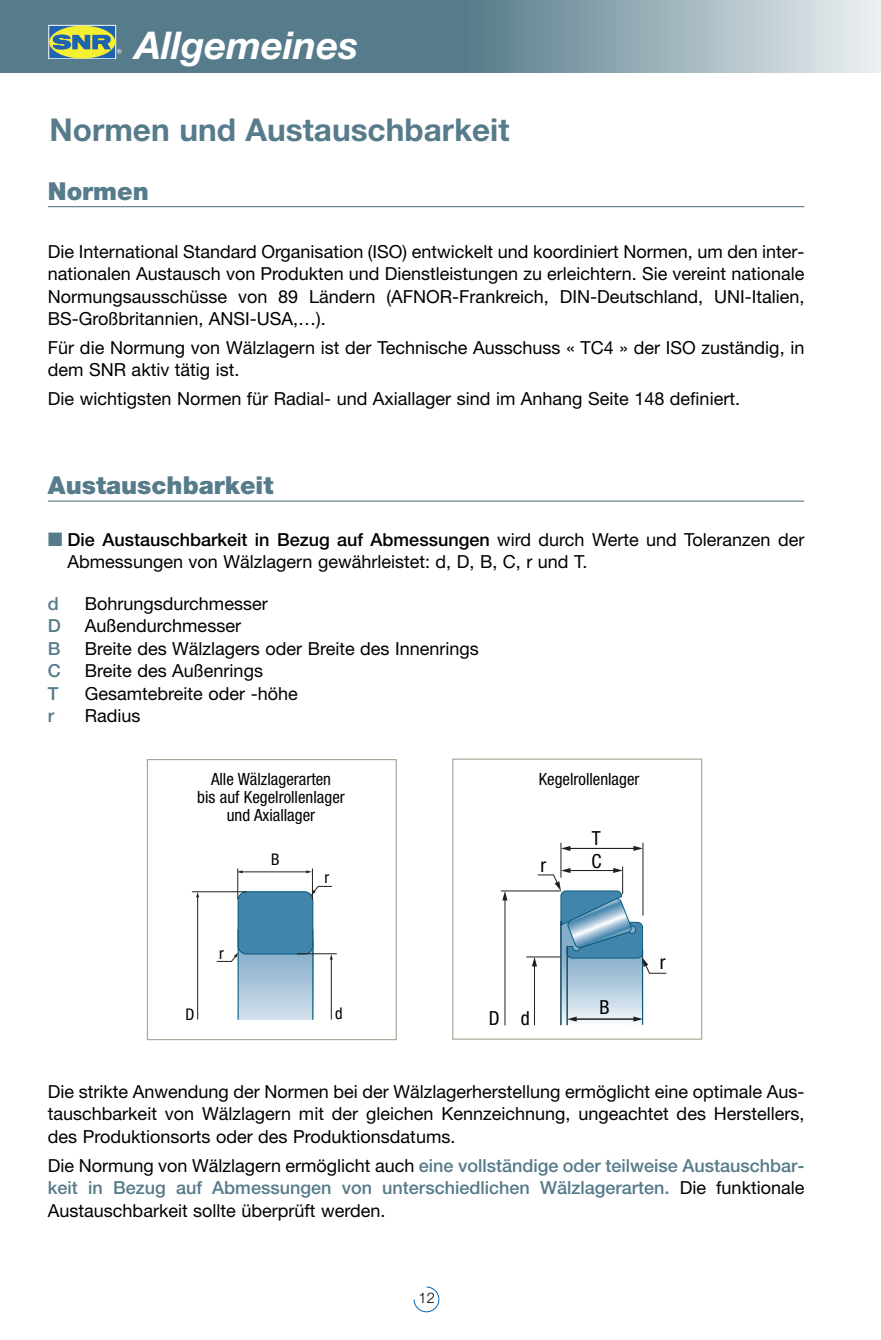
<style>
.page{position:relative;width:881px;height:1340px;background:#fff}
.page>*{position:absolute;margin:0;border:0;box-sizing:border-box;transform-origin:0 0}
.t1{font:italic 700 38.25px "Helvetica Neue";color:#fff}
.t2{font:700 31.5px "Helvetica Neue";color:#567b8a}
.t3{font:900 24.75px "Helvetica Neue";color:#567b8a}
.t4{font:condensed 19.35px "Helvetica Neue";color:#000}
.t5{font:18px/22.5px "Helvetica Neue";color:#000;text-align:justify}
.t6{font:500 18px/22.5px "Helvetica Neue";color:#567b8a;text-align:justify}
.t7{font:condensed 16.88px/18px "Helvetica Neue";color:#000;text-align:center}
.t8{font:condensed 16.2px "Helvetica Neue";color:#000}
.t9{font:300 14.62px "Helvetica Neue";color:#000}
.s1{font-family:"European Pi Three";color:#567b8a}
.s2{font-weight:500}
.s3{font-weight:400;color:#000}
</style>
<div class="page">
<hr style="left:48px;top:206px;width:756px;height:1px;background:#567b8a">
<hr style="left:48px;top:500px;width:756px;height:1px;background:#567b8a">
<svg style="left:413px;top:1286px;width:26px;height:26px"></svg>
<div style="left:464px;top:0;width:416px;height:72px;background:linear-gradient(to right,#567c8a,#ecf0f1)"></div>
<div style="left:0;top:0;width:464px;height:72px;background:#567b8a"></div>
<svg style="left:51px;top:27px;width:63px;height:30px"></svg>
<div style="left:49px;top:25px;width:67px;height:34px;border:1px solid #fff"></div>
<div style="left:49px;top:26px;width:66px;height:32px;background:#f6ee31;border-radius:50%"></div>
<svg style="left:53px;top:34px;width:58px;height:16px"></svg>
<svg style="left:117px;top:49px;width:5px;height:5px"></svg>
<div style="left:452px;top:758px;width:250px;height:281px;border:1px solid #a3a592"></div>
<hr style="left:560px;top:842px;width:1px;height:35px;background:#231f20">
<hr style="left:642px;top:842px;width:1px;height:73px;background:#231f20">
<hr style="left:500px;top:890px;width:60px;height:1px;background:#231f20">
<hr style="left:526px;top:956px;width:34px;height:1px;background:#231f20">
<hr style="left:504px;top:898px;width:1px;height:127px;background:#231f20">
<svg style="left:502px;top:891px;width:5px;height:9px"></svg>
<hr style="left:534px;top:964px;width:1px;height:61px;background:#231f20">
<hr style="left:568px;top:848px;width:67px;height:1px;background:#231f20">
<svg style="left:633px;top:846px;width:9px;height:5px"></svg>
<svg style="left:560px;top:846px;width:10px;height:5px"></svg>
<hr style="left:566px;top:946px;width:1px;height:79px;background:#0a5c7d">
<hr style="left:560px;top:921px;width:1px;height:104px;background:#0a5c7d">
<svg style="left:531px;top:866px;width:135px;height:158px"></svg>
<div style="left:147px;top:759px;width:249px;height:281px;border:1px solid #a3a592"></div>
<svg style="left:238px;top:950px;width:74px;height:69px;background:#aac5da"></svg>
<div style="left:238px;top:891px;width:75px;height:63px;background:#4185ac;border-radius:8px"></div>
<div style="left:237px;top:891px;width:76px;height:63px;border:1px solid #0a5c7d;border-radius:8px"></div>
<hr style="left:237px;top:929px;width:1px;height:90px;background:#0a5c7d">
<hr style="left:312px;top:929px;width:1px;height:90px;background:#0a5c7d">
<hr style="left:192px;top:891px;width:54px;height:1px;background:#231f20">
<hr style="left:297px;top:953px;width:40px;height:1px;background:#231f20">
<hr style="left:237px;top:868px;width:1px;height:31px;background:#231f20">
<hr style="left:312px;top:868px;width:1px;height:31px;background:#231f20">
<svg style="left:311px;top:885px;width:21px;height:10px"></svg>
<svg style="left:216px;top:952px;width:22px;height:10px"></svg>
<hr style="left:197px;top:896px;width:1px;height:123px;background:#231f20">
<svg style="left:196px;top:891px;width:3px;height:6px"></svg>
<hr style="left:331px;top:958px;width:1px;height:61px;background:#231f20">
<hr style="left:241px;top:871px;width:66px;height:1px;background:#231f20">
<svg style="left:237px;top:870px;width:5px;height:3px"></svg>
<svg style="left:306px;top:870px;width:6px;height:3px"></svg>
<h1 class="t1" style="left:135px;top:32px;width:225px">Allgemeines</h1>
<h2 class="t2" style="left:49px;top:119px;width:461px">Normen und Austauschbarkeit</h2>
<h3 class="t3" style="left:48px;top:182px;width:102px">Normen</h3>
<p class="t5" style="left:48px;top:241px;width:757px">Die International Standard Organisation (ISO) entwickelt und koordiniert Normen, um den inter&shy;nationalen Austausch von Produkten und Dienstleistungen zu erleichtern. Sie vereint nationale Normungsausschüsse von 89 Ländern (AFNOR-Frankreich, DIN-Deutschland, UNI-Italien, BS-Großbritannien, ANSI-USA,…).</p>
<p class="t5" style="left:48px;top:338px;width:757px">Für die Normung von Wälzlagern ist der Technische Ausschuss « TC4 » der ISO zuständig, in dem SNR aktiv tätig ist.</p>
<p class="t5" style="left:48px;top:389px;width:693px">Die wichtigsten Normen für Radial- und Axiallager sind im Anhang Seite 148 definiert.</p>
<h3 class="t3" style="left:48px;top:476px;width:227px">Austauschbarkeit</h3>
<p class="t5" style="left:68px;top:529px;width:738px;text-indent:-20px"><span class="s1">-</span> <span class="s2">Die Austauschbarkeit in Bezug auf Abmessungen</span> wird durch Werte und Toleranzen der<br>Abmessungen von Wälzlagern gewährleistet: d, D, B, C, r und T.</p>
<p class="t6" style="left:48px;top:594px;width:12px">d</p>
<p class="t5" style="left:85px;top:594px;width:184px">Bohrungsdurchmesser</p>
<p class="t6" style="left:48px;top:616px;width:14px">D</p>
<p class="t5" style="left:85px;top:616px;width:158px">Außendurchmesser</p>
<p class="t6" style="left:48px;top:639px;width:14px">B</p>
<p class="t5" style="left:85px;top:639px;width:395px">Breite des Wälzlagers oder Breite des Innenrings</p>
<p class="t6" style="left:48px;top:661px;width:14px">C</p>
<p class="t5" style="left:85px;top:661px;width:180px">Breite des Außenrings</p>
<p class="t6" style="left:48px;top:684px;width:12px">T</p>
<p class="t5" style="left:85px;top:684px;width:214px">Gesamtebreite oder -höhe</p>
<p class="t6" style="left:48px;top:706px;width:8px">r</p>
<p class="t5" style="left:85px;top:706px;width:57px">Radius</p>
<p class="t7" style="left:197px;top:771px;width:149px">Alle Wälzlagerarten<br>bis auf Kegelrollenlager und Axiallager</p>
<p class="t8" style="left:219px;top:947px;width:6px">r</p>
<p class="t8" style="left:271px;top:853px;width:10px">B</p>
<p class="t8" style="left:324px;top:872px;width:6px">r</p>
<p class="t8" style="left:185px;top:1008px;width:10px">D</p>
<p class="t8" style="left:335px;top:1007px;width:9px">d</p>
<p class="t7" style="left:538px;top:771px;width:102px">Kegelrollenlager</p>
<p class="t4" style="left:540px;top:858px;width:7px">r</p>
<p class="t4" style="left:591px;top:831px;width:11px">T</p>
<p class="t4" style="left:591px;top:853px;width:12px">C</p>
<p class="t4" style="left:488px;top:1011px;width:43px">D d</p>
<p class="t4" style="left:599px;top:1000px;width:12px">B</p>
<p class="t4" style="left:659px;top:955px;width:7px">r</p>
<p class="t5" style="left:48px;top:1081px;width:758px">Die strikte Anwendung der Normen bei der Wälzlagerherstellung ermöglicht eine optimale Aus&shy;tauschbarkeit von Wälzlagern mit der gleichen Kennzeichnung, ungeachtet des Herstellers, des Produktionsorts oder des Produktionsdatums.</p>
<p class="t6" style="left:48px;top:1155px;width:757px"><span class="s3">Die Normung von Wälzlagern ermöglicht auch</span> eine vollständige oder teilweise Austauschbar&shy;keit in Bezug auf Abmessungen von unterschiedlichen Wälzlagerarten. <span class="s3">Die funktionale Austauschbarkeit sollte überprüft werden.</span></p>
<p class="t9" style="left:418px;top:1292px;width:18px">12</p>
</div>
